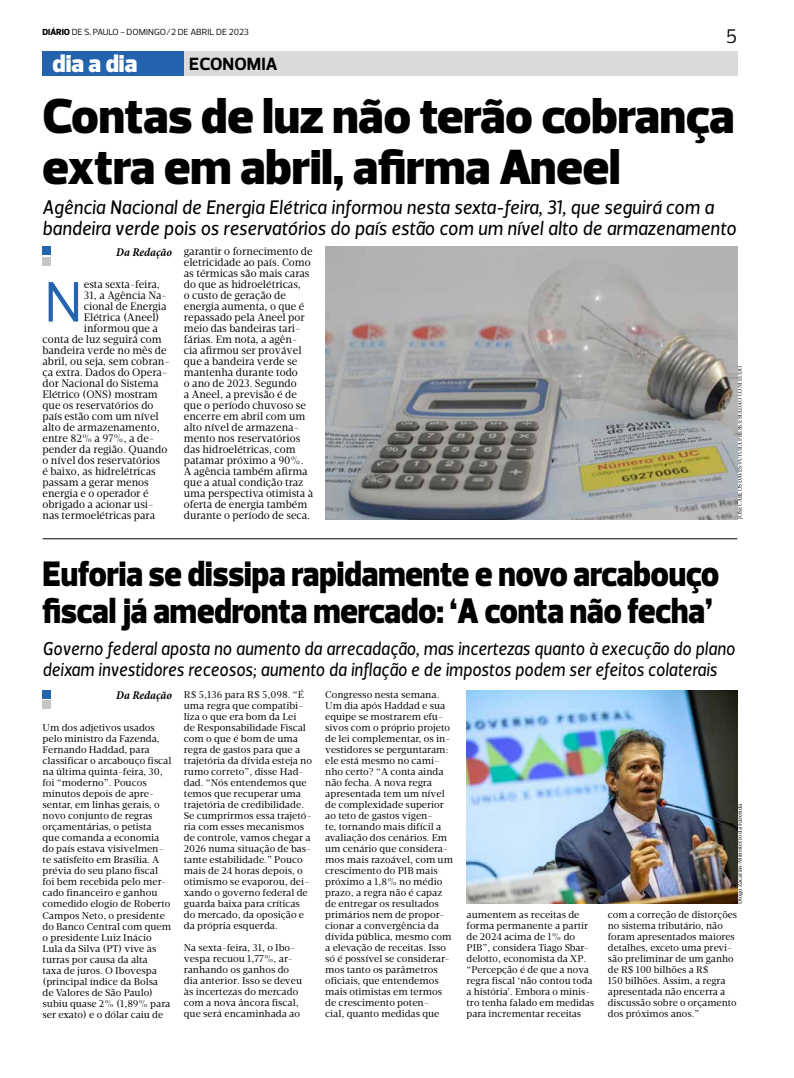
<style>
.page{position:relative;width:794px;height:1078px;background:#fff}
.page>*{position:absolute;margin:0;border:0;box-sizing:border-box;transform-origin:0 0}
.t1{font:58px "Prelo";color:#2565ae}
.t2{font:900 50px/51px "Prelo";color:#000}
.t3{font:900 36px/37px "Prelo";color:#000;scale:.91 1}
.t4{font:900 25px "Prelo";color:#fff}
.t5{font:italic 20px/21px "Velino Sans";color:#000;scale:.94 1}
.t6{font:20px "Prelo";color:#000}
.t7{font:italic 19px/21px "Velino Sans";color:#000;scale:.9 1}
.t8{font:700 18px "Prelo";color:#000}
.t9{font:italic 700 condensed 12px "Minion Pro";letter-spacing:-.005em;color:#000}
.t10{font:11px/11px "Velino Text";color:#000;scale:.95 1}
.t11{font:10px/11px "Velino Text";color:#000}
.t12{font:9px "Prelo";color:#000}
.t13{font:6px "Velino Text";color:#000;scale:.9 1}
.t14{font:6px "Velino Text";color:#000}
.s1{font-weight:800}
</style>
<div class="page">
<div style="left:43px;top:51px;width:141px;height:24px;background:#2363ad"></div>
<div style="left:184px;top:51px;width:553px;height:24px;background:#dadada"></div>
<div style="left:43px;top:257px;width:8px;height:8px;background:#c6c6c6"></div>
<div style="left:43px;top:247px;width:8px;height:8px;background:#2464ae"></div>
<hr style="left:43px;top:538px;width:694px;height:1px;background:#000">
<div style="left:43px;top:700px;width:8px;height:8px;background:#c6c6c6"></div>
<div style="left:43px;top:690px;width:8px;height:8px;background:#2464ae"></div>
<img style="left:325px;top:247px;width:412px;height:272px">
<img style="left:466px;top:690px;width:271px;height:212px">
<p class="t12" style="left:43px;top:27px;width:208px"><span class="s1">DIÁRIO</span> DE S. PAULO - DOMINGO/2 DE ABRIL DE 2023</p>
<h3 class="t6" style="left:726px;top:24px;width:13px">5</h3>
<h3 class="t4" style="left:52px;top:49px;width:86px">dia a dia</h3>
<h3 class="t8" style="left:189px;top:53px;width:90px">ECONOMIA</h3>
<h2 class="t2" style="left:43px;top:91px;width:693px">Contas de luz não terão cobrança extra em abril, afirma Aneel</h2>
<h3 class="t5" style="left:43px;top:197px;width:739px">Agência Nacional de Energia Elétrica informou nesta sexta-feira, 31, que seguirá com a bandeira verde pois os reservatórios do país estão com um nível alto de armazenamento</h3>
<p class="t9" style="left:116px;top:243px;width:57px">Da Redação</p>
<p class="t10" style="left:84px;top:279px;width:81px">esta sexta-feira,</p>
<p class="t10" style="left:84px;top:290px;width:89px">31, a Agência Na-</p>
<p class="t10" style="left:84px;top:301px;width:88px">cional de Energia</p>
<p class="t10" style="left:84px;top:312px;width:81px">Elétrica (Aneel)</p>
<p class="t10" style="left:84px;top:323px;width:80px">informou que a</p>
<p class="t10" style="left:43px;top:334px;width:127px">conta de luz seguirá com</p>
<p class="t10" style="left:43px;top:345px;width:132px">bandeira verde no mês de</p>
<p class="t10" style="left:43px;top:356px;width:136px">abril, ou seja, sem cobran-</p>
<p class="t10" style="left:43px;top:367px;width:133px">ça extra. Dados do Opera-</p>
<p class="t10" style="left:43px;top:378px;width:124px">dor Nacional do Sistema</p>
<p class="t10" style="left:43px;top:389px;width:123px">Elétrico (ONS) mostram</p>
<p class="t10" style="left:43px;top:400px;width:118px">que os reservatórios do</p>
<p class="t10" style="left:43px;top:411px;width:124px">país estão com um nível</p>
<p class="t10" style="left:43px;top:422px;width:125px">alto de armazenamento,</p>
<p class="t10" style="left:43px;top:433px;width:119px">entre 82% a 97%, a de-</p>
<p class="t10" style="left:43px;top:444px;width:133px">pender da região. Quando</p>
<p class="t10" style="left:43px;top:455px;width:125px">o nível dos reservatórios</p>
<p class="t10" style="left:43px;top:466px;width:121px">é baixo, as hidrelétricas</p>
<p class="t10" style="left:43px;top:477px;width:113px">passam a gerar menos</p>
<p class="t10" style="left:43px;top:488px;width:113px">energia e o operador é</p>
<p class="t10" style="left:43px;top:499px;width:119px">obrigado a acionar usi-</p>
<p class="t10" style="left:43px;top:510px;width:120px">nas termoelétricas para</p>
<h1 class="t1" style="left:45px;top:266px;width:39px">N</h1>
<p class="t10" style="left:184px;top:246px;width:138px">garantir o fornecimento de eletricidade ao país. Como as térmicas são mais caras do que as hidroelétricas,<br>o custo de geração de energia aumenta, o que é repassado pela Aneel por meio das bandeiras tari&shy;fárias. Em nota, a agên&shy;cia afirmou ser provável que a bandeira verde se mantenha durante todo<br>o ano de 2023. Segundo<br>a Aneel, a previsão é de que o período chuvoso se encerre em abril com um alto nível de armazena&shy;mento nos reservatórios das hidroelétricas, com patamar próximo a 90%.<br>A agência também afirma que a atual condição traz uma perspectiva otimista à oferta de energia também durante o período de seca.</p>
<h3 class="t3" style="left:43px;top:556px;width:745px">Euforia se dissipa rapidamente e novo arcabouço fiscal já amedronta mercado: ‘A conta não fecha’</h3>
<p class="t13" style="left:736px;top:519px;width:172px;rotate:-90deg">JOSÉ CARLOS DAVES/FUTURA PRESS/ESTADÃO CONTEÚDO</p>
<h3 class="t7" style="left:43px;top:638px;width:771px">Governo federal aposta no aumento da arrecadação, mas incertezas quanto à execução do plano deixam investidores receosos; aumento da inflação e de impostos podem ser efeitos colaterais</h3>
<p class="t9" style="left:116px;top:686px;width:57px">Da Redação</p>
<p class="t11" style="left:43px;top:722px;width:130px">Um dos adjetivos usados pelo ministro da Fazenda,<br>Fernando Haddad, para classificar o arcabouço fiscal na última quinta-feira, 30, foi “moderno”. Poucos minutos depois de apre&shy;sentar, em linhas gerais, o novo conjunto de regras orçamentárias, o petista<br>que comanda a economia do país estava visivelmen&shy;te satisfeito em Brasília. A prévia do seu plano fiscal foi bem recebida pelo mer&shy;cado financeiro e ganhou comedido elogio de Roberto<br>Campos Neto, o presidente do Banco Central com quem o presidente Luiz Inácio<br>Lula da Silva (PT) vive às turras por causa da alta<br>taxa de juros. O Ibovespa (principal índice da Bolsa de Valores de São Paulo) subiu quase 2% (1,89% para ser exato) e o dólar caiu de</p>
<p class="t11" style="left:184px;top:688px;width:130px">R$ 5,136 para R$ 5,098. “É uma regra que compatibi&shy;liza o que era bom da Lei<br>de Responsabilidade Fiscal com o que é bom de uma regra de gastos para que a trajetória da dívida esteja no rumo correto”, disse Had&shy;dad. “Nós entendemos que temos que recuperar uma trajetória de credibilidade.<br>Se cumprirmos essa trajetó&shy;ria com esses mecanismos de controle, vamos chegar a<br>2026 numa situação de bas&shy;tante estabilidade.” Pouco mais de 24 horas depois, o otimismo se evaporou, dei&shy;xando o governo federal de guarda baixa para críticas do mercado, da oposição e da própria esquerda.</p>
<p class="t11" style="left:184px;top:941px;width:120px">Na sexta-feira, 31, o Ibo&shy;vespa recuou 1,77%, ar&shy;ranhando os ganhos do dia anterior. Isso se deveu às incertezas do mercado com a nova âncora fiscal, que será encaminhada ao</p>
<p class="t11" style="left:325px;top:688px;width:129px">Congresso nesta semana.<br>Um dia após Haddad e sua equipe se mostrarem efu&shy;sivos com o próprio projeto de lei complementar, os in&shy;vestidores se perguntaram: ele está mesmo no cami&shy;nho certo? “A conta ainda não fecha. A nova regra apresentada tem um nível de complexidade superior ao teto de gastos vigen-<br>te, tornando mais difícil a avaliação dos cenários. Em um cenário que considera&shy;mos mais razoável, com um crescimento do PIB mais próximo a 1,8% no médio prazo, a regra não é capaz de entregar os resultados primários nem de propor&shy;cionar a convergência da dívida pública, mesmo com a elevação de receitas. Isso só é possível se considerar&shy;mos tanto os parâmetros oficiais, que entendemos mais otimistas em termos de crescimento poten-<br>cial, quanto medidas que</p>
<p class="t14" style="left:736px;top:904px;width:102px;rotate:-90deg">Diogo Zacarias/Ministério da Fazenda</p>
<p class="t11" style="left:466px;top:908px;width:129px">aumentem as receitas de forma permanente a partir de 2024 acima de 1% do<br>PIB”, considera Tiago Sbar&shy;delotto, economista da XP. “Percepção é de que a nova regra fiscal ‘não contou toda a história’. Embora o minis&shy;tro tenha falado em medidas para incrementar receitas</p>
<p class="t11" style="left:608px;top:908px;width:131px">com a correção de distorções no sistema tributário, não foram apresentados maiores detalhes, exceto uma previ&shy;são preliminar de um ganho de R$ 100 bilhões a R$<br>150 bilhões. Assim, a regra apresentada não encerra a discussão sobre o orçamento dos próximos anos.”</p>
</div>
